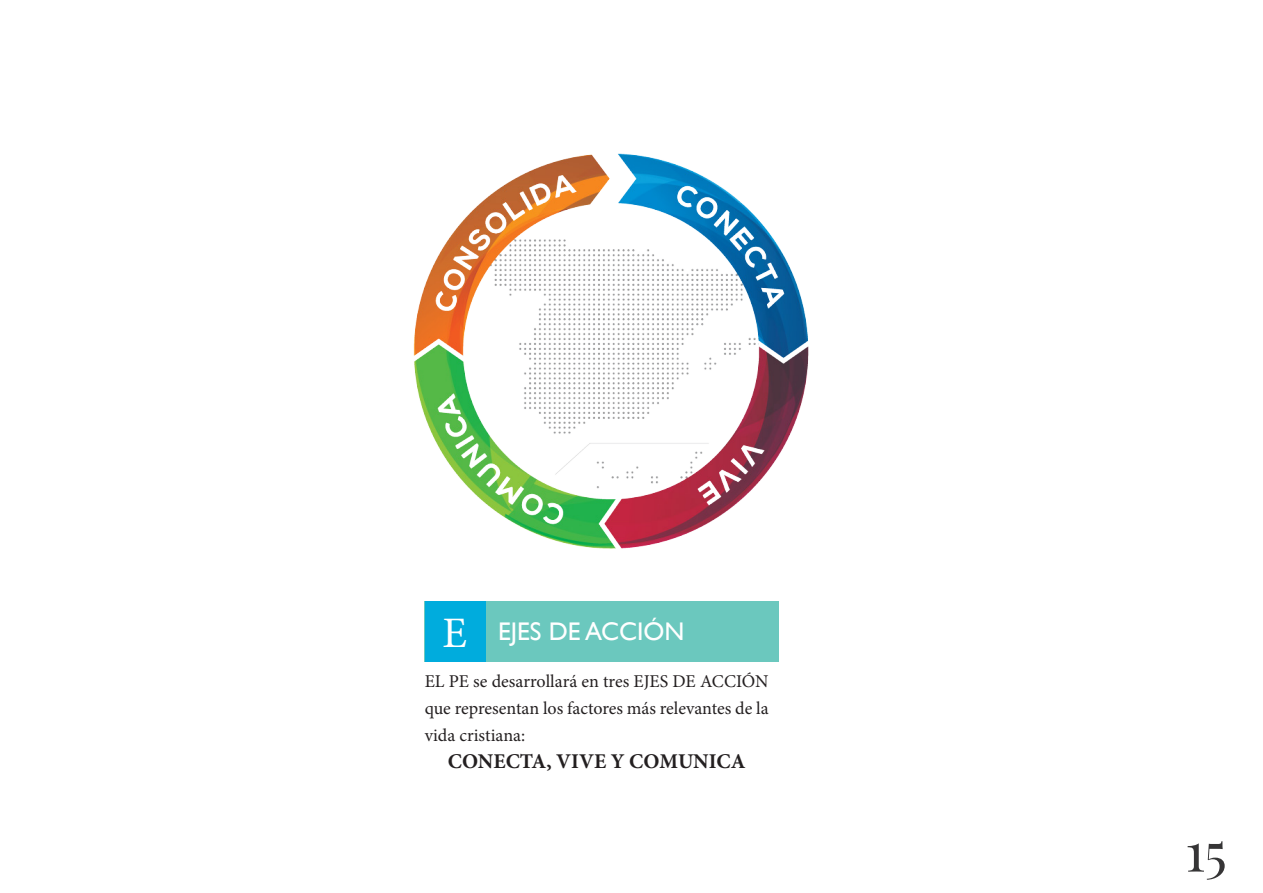
<style>
.page{position:relative;width:1263px;height:893px;background:#fff}
.page>*{position:absolute;margin:0;border:0;box-sizing:border-box;transform-origin:0 0}
.t1{font:54px "Playfair Display";color:#363536}
.t2{font:25.5px "Gill Sans";color:#fff}
.t3{font:700 21px "Minion Pro";color:#231f20}
.t4{font:18px/27px "Minion Pro";color:#231f20;text-align:justify}
.s1{font-family:"Minion Pro";font-size:43.5px}
</style>
<div class="page">
<img style="left:413px;top:153px;width:396px;height:396px">
<div style="left:425px;top:601px;width:354px;height:60px;background:#6bc8be"></div>
<div style="left:425px;top:601px;width:60px;height:60px;background:#00acdd"></div>
<h2 class="t2" style="left:443px;top:616px;width:243px"><span class="s1">E</span> EJES DE ACCIÓN</h2>
<p class="t4" style="left:425px;top:668px;width:345px">EL PE se desarrollará en tres EJES DE ACCIÓN que representan los factores más relevantes de la vida cristiana:</p>
<p class="t3" style="left:448px;top:749px;width:299px">CONECTA, VIVE Y COMUNICA</p>
<h1 class="t1" style="left:1185px;top:818px;width:43px">15</h1>
</div>
